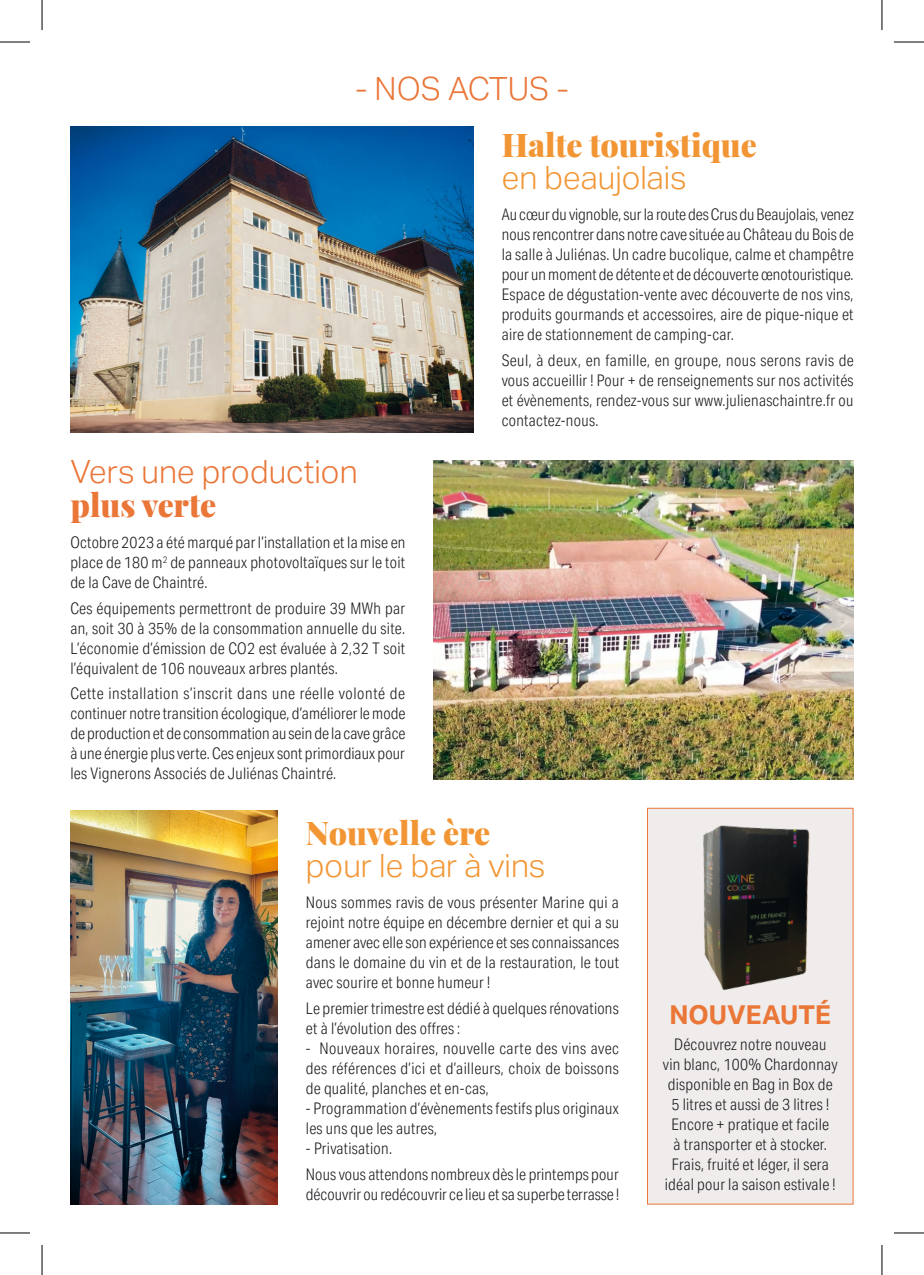
<style>
.page{position:relative;width:924px;height:1275px;background:#fff}
.page>*{position:absolute;margin:0;border:0;box-sizing:border-box;transform-origin:0 0}
.Infos{font:32px/32px "Playfair Display";color:#f29635}
.Infos-2{font:300 32px "Aktiv Grotesk";color:#ea7638}
.Infos-3{font:300 32px/32px "Aktiv Grotesk";color:#f29635}
.Infos-4{font:32px "Playfair Display";color:#ea7638}
.Infos-5{font:700 26px "Aktiv Grotesk";color:#ea7638}
.Infos-6{font:300 16px/20px "Aktiv Grotesk Cd";letter-spacing:.015em;color:#1a171c;text-align:justify}
.s1{font-family:"Aktiv Grotesk";font-weight:300}
.s2{font-family:"Playfair Display";font-weight:400}
</style>
<div class="page">
<img style="left:70px;top:126px;width:403px;height:306px">
<img style="left:433px;top:460px;width:420px;height:319px">
<img style="left:70px;top:810px;width:207px;height:394px">
<div style="left:646px;top:807px;width:207px;height:397px;background:#efeceb;border:1px solid #ea7638"></div>
<img style="left:703px;top:825px;width:107px;height:166px">
<hr style="left:0;top:42px;width:30px;height:1px;background:#000">
<hr style="left:893px;top:42px;width:30px;height:1px;background:#000">
<hr style="left:0;top:1232px;width:30px;height:1px;background:#000">
<hr style="left:893px;top:1232px;width:30px;height:1px;background:#000">
<hr style="left:42px;top:0;width:1px;height:30px;background:#000">
<hr style="left:42px;top:1245px;width:1px;height:30px;background:#000">
<hr style="left:881px;top:0;width:1px;height:30px;background:#000">
<hr style="left:881px;top:1245px;width:1px;height:30px;background:#000">
<p class="Infos-2" style="left:355px;top:70px;width:215px">- NOS ACTUS -</p>
<p class="Infos-2" style="left:70px;top:453px;width:288px">Vers une production</p>
<p class="Infos-4" style="left:70px;top:479px;width:147px">plus verte</p>
<p class="Infos-6" style="left:70px;top:532px;width:336px">Octobre 2023 a été marqué par l’installation et la mise en place de 180 m<sup>2</sup> de panneaux photovoltaïques sur le toit de la Cave de Chaintré.</p>
<p class="Infos-6" style="left:70px;top:598px;width:336px">Ces équipements permettront de produire 39 MWh par an, soit 30 à 35% de la consommation annuelle du site.<br>L’économie d’émission de CO2 est évaluée à 2,32 T soit l’équivalent de 106 nouveaux arbres plantés.</p>
<p class="Infos-6" style="left:70px;top:684px;width:336px">Cette installation s’inscrit dans une réelle volonté de continuer notre transition écologique, d’améliorer le mode de production et de consommation au sein de la cave grâce à une énergie plus verte. Ces enjeux sont primordiaux pour les Vignerons Associés de Juliénas Chaintré.</p>
<p class="Infos" style="left:501px;top:126px;width:257px">Halte touristique <span class="s1">en beaujolais</span></p>
<p class="Infos-6" style="left:501px;top:204px;width:353px">Au cœur du vignoble, sur la route des Crus du Beaujolais, venez nous rencontrer dans notre cave située au Château du Bois de la salle à Juliénas. Un cadre bucolique, calme et champêtre pour un moment de détente et de découverte œnotouristique.<br>Espace de dégustation-vente avec découverte de nos vins, produits gourmands et accessoires, aire de pique-nique et aire de stationnement de camping-car.</p>
<p class="Infos-6" style="left:501px;top:350px;width:353px">Seul, à deux, en famille, en groupe, nous serons ravis de vous accueillir ! Pour + de renseignements sur nos activités et évènements, rendez-vous sur www.julienaschaintre.fr ou contactez-nous.</p>
<p class="Infos-3" style="left:306px;top:817px;width:241px"><span class="s2">Nouvelle ère </span>pour le bar à vins</p>
<p class="Infos-6" style="left:306px;top:892px;width:314px">Nous sommes ravis de vous présenter Marine qui a rejoint notre équipe en décembre dernier et qui a su amener avec elle son expérience et ses connaissances dans le domaine du vin et de la restauration, le tout avec sourire et bonne humeur !</p>
<p class="Infos-6" style="left:306px;top:998px;width:314px">Le premier trimestre est dédié à quelques rénovations et à l’évolution des offres :</p>
<p class="Infos-6" style="left:306px;top:1038px;width:314px">- Nouveaux horaires, nouvelle carte des vins avec des références d’ici et d’ailleurs, choix de boissons de qualité, planches et en-cas,</p>
<p class="Infos-6" style="left:306px;top:1098px;width:314px">- Programmation d’évènements festifs plus originaux les uns que les autres,</p>
<p class="Infos-6" style="left:306px;top:1138px;width:88px">- Privatisation.</p>
<p class="Infos-6" style="left:306px;top:1164px;width:314px">Nous vous attendons nombreux dès le printemps pour découvrir ou redécouvrir ce lieu et sa superbe terrasse !</p>
<p class="Infos-5" style="left:669px;top:1000px;width:163px">NOUVEAUTÉ</p>
<p class="Infos-6" style="left:662px;top:1034px;width:176px;text-align:center">Découvrez notre nouveau<br>vin blanc, 100% Chardonnay disponible en Bag in Box de<br>5 litres et aussi de 3 litres !<br>Encore + pratique et facile<br>à transporter et à stocker.<br>Frais, fruité et léger, il sera idéal pour la saison estivale !</p>
</div>
